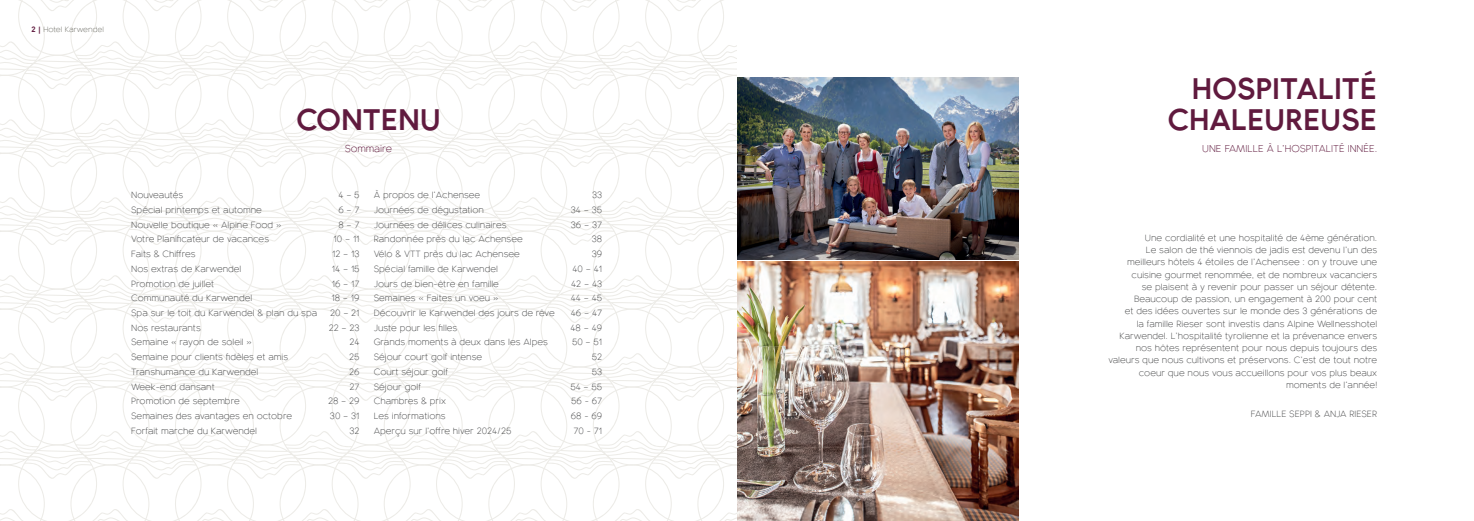
<style>
.page{position:relative;width:1474px;height:521px;background:#fff}
.page>*{position:absolute;margin:0;border:0;box-sizing:border-box;transform-origin:0 0}
.t1{font:700 28.88px/31.5px "Bambino New";letter-spacing:.01em;color:#601a3e;text-align:right}
.t2{font:300 9.62px "Bambino New";color:#601a3e}
.t3{font:300 8.75px/12.2px "Bambino New";color:#4b4c4d;text-align:right}
.t4{font:300 7.44px "Bambino New";color:#707068}
.s1{font-weight:700;color:#601a3e}
</style>
<div class="page">
<svg style="left:0;top:0;width:737px;height:521px"></svg>
<img style="left:737px;top:262px;width:281px;height:259px">
<img style="left:737px;top:77px;width:281px;height:182px">
<p class="t4" style="left:32px;top:23px;width:74px"><span class="s1">2 |</span> Hotel Karwendel</p>
<h1 class="t1" style="left:296px;top:101px;width:146px">CONTENU</h1>
<p class="t2" style="left:345px;top:140px;width:49px">Sommaire</p>
<p class="t3" style="left:131px;top:188px;width:54px">Nouveautés</p>
<p class="t3" style="left:338px;top:188px;width:23px">4 – 5</p>
<p class="t3" style="left:131px;top:203px;width:132px">Spécial printemps et automne</p>
<p class="t3" style="left:338px;top:203px;width:23px">6 – 7</p>
<p class="t3" style="left:131px;top:218px;width:152px">Nouvelle boutique « Alpine Food »</p>
<p class="t3" style="left:338px;top:218px;width:23px">8 – 7</p>
<p class="t3" style="left:131px;top:232px;width:139px">Votre Planificateur de vacances</p>
<p class="t3" style="left:333px;top:232px;width:28px">10 – 11</p>
<p class="t3" style="left:131px;top:247px;width:66px">Faits &amp; Chiffres</p>
<p class="t3" style="left:332px;top:247px;width:29px">12 – 13</p>
<p class="t3" style="left:131px;top:262px;width:112px">Nos extras de Karwendel</p>
<p class="t3" style="left:332px;top:262px;width:29px">14 – 15</p>
<p class="t3" style="left:131px;top:276px;width:84px">Promotion de juillet</p>
<p class="t3" style="left:332px;top:276px;width:29px">16 – 17</p>
<p class="t3" style="left:131px;top:291px;width:123px">Communauté du Karwendel</p>
<p class="t3" style="left:331px;top:291px;width:30px">18 – 19</p>
<p class="t3" style="left:131px;top:306px;width:188px">Spa sur le toit du Karwendel &amp; plan du spa</p>
<p class="t3" style="left:330px;top:306px;width:31px">20 – 21</p>
<p class="t3" style="left:131px;top:321px;width:71px">Nos restaurants</p>
<p class="t3" style="left:329px;top:321px;width:32px">22 – 23</p>
<p class="t3" style="left:131px;top:335px;width:122px">Semaine « rayon de soleil »</p>
<p class="t3" style="left:349px;top:335px;width:12px">24</p>
<p class="t3" style="left:131px;top:350px;width:158px">Semaine pour clients fidèles et amis</p>
<p class="t3" style="left:349px;top:350px;width:12px">25</p>
<p class="t3" style="left:131px;top:365px;width:129px">Transhumance du Karwendel</p>
<p class="t3" style="left:349px;top:365px;width:12px">26</p>
<p class="t3" style="left:131px;top:380px;width:85px">Week-end dansant</p>
<p class="t3" style="left:349px;top:380px;width:12px">27</p>
<p class="t3" style="left:131px;top:394px;width:110px">Promotion de septembre</p>
<p class="t3" style="left:328px;top:394px;width:33px">28 – 29</p>
<p class="t3" style="left:131px;top:409px;width:162px">Semaines des avantages en octobre</p>
<p class="t3" style="left:330px;top:409px;width:31px">30 – 31</p>
<p class="t3" style="left:131px;top:424px;width:127px">Forfait marche du Karwendel</p>
<p class="t3" style="left:349px;top:424px;width:12px">32</p>
<p class="t3" style="left:374px;top:188px;width:108px">À propos de l‘Achensee</p>
<p class="t3" style="left:592px;top:188px;width:12px">33</p>
<p class="t3" style="left:374px;top:203px;width:112px">Journées de dégustation</p>
<p class="t3" style="left:571px;top:203px;width:33px">34 – 35</p>
<p class="t3" style="left:374px;top:217px;width:134px">Journées de délices culinaires</p>
<p class="t3" style="left:571px;top:217px;width:33px">36 – 37</p>
<p class="t3" style="left:374px;top:232px;width:150px">Randonnée près du lac Achensee</p>
<p class="t3" style="left:592px;top:232px;width:12px">38</p>
<p class="t3" style="left:374px;top:247px;width:148px">Vélo &amp; VTT près du lac Achensee</p>
<p class="t3" style="left:592px;top:247px;width:12px">39</p>
<p class="t3" style="left:374px;top:262px;width:126px">Spécial famille de Karwendel</p>
<p class="t3" style="left:572px;top:262px;width:31px">40 – 41</p>
<p class="t3" style="left:374px;top:276px;width:127px">Jours de bien-être en famille</p>
<p class="t3" style="left:571px;top:276px;width:33px">42 – 43</p>
<p class="t3" style="left:374px;top:291px;width:126px">Semaines « Faites un voeu »</p>
<p class="t3" style="left:571px;top:291px;width:33px">44 – 45</p>
<p class="t3" style="left:374px;top:306px;width:182px">Découvrir le Karwendel des jours de rêve</p>
<p class="t3" style="left:570px;top:306px;width:33px">46 – 47</p>
<p class="t3" style="left:374px;top:321px;width:85px">Juste pour les filles</p>
<p class="t3" style="left:570px;top:321px;width:33px">48 – 49</p>
<p class="t3" style="left:374px;top:335px;width:176px">Grands moments à deux dans les Alpes</p>
<p class="t3" style="left:572px;top:335px;width:32px">50 – 51</p>
<p class="t3" style="left:374px;top:350px;width:110px">Séjour court golf intense</p>
<p class="t3" style="left:592px;top:350px;width:12px">52</p>
<p class="t3" style="left:374px;top:365px;width:76px">Court séjour golf</p>
<p class="t3" style="left:592px;top:365px;width:12px">53</p>
<p class="t3" style="left:374px;top:379px;width:49px">Séjour golf</p>
<p class="t3" style="left:570px;top:379px;width:33px">54 – 55</p>
<p class="t3" style="left:374px;top:394px;width:74px">Chambres &amp; prix</p>
<p class="t3" style="left:571px;top:394px;width:32px">56 - 67</p>
<p class="t3" style="left:374px;top:409px;width:73px">Les informations</p>
<p class="t3" style="left:571px;top:409px;width:33px">68 - 69</p>
<p class="t3" style="left:374px;top:424px;width:139px">Aperçu sur l’offre hiver 2024/25</p>
<p class="t3" style="left:573px;top:424px;width:30px">70 - 71</p>
<h1 class="t1" style="left:1167px;top:70px;width:211px">HOSPITALITÉ<br>CHALEUREUSE</h1>
<p class="t2" style="left:1202px;top:140px;width:176px">UNE FAMILLE À L’HOSPITALITÉ INNÉE.</p>
<p class="t3" style="left:1108px;top:231px;width:270px">Une cordialité et une hospitalité de 4ème génération.<br>Le salon de thé viennois de jadis est devenu l’un des meilleurs hôtels 4 étoiles de l’Achensee : on y trouve une cuisine gourmet renommée, et de nombreux vacanciers<br>se plaisent à y revenir pour passer un séjour détente.<br>Beaucoup de passion, un engagement à 200 pour cent<br>et des idées ouvertes sur le monde des 3 générations de<br>la famille Rieser sont investis dans Alpine Wellnesshotel Karwendel. L’hospitalité tyrolienne et la prévenance envers nos hôtes représentent pour nous depuis toujours des valeurs que nous cultivons et préservons. C’est de tout notre coeur que nous vous accueillons pour vos plus beaux moments de l‘année!</p>
<p class="t3" style="left:1250px;top:407px;width:128px">FAMILLE SEPPI &amp; ANJA RIESER</p>
</div>
